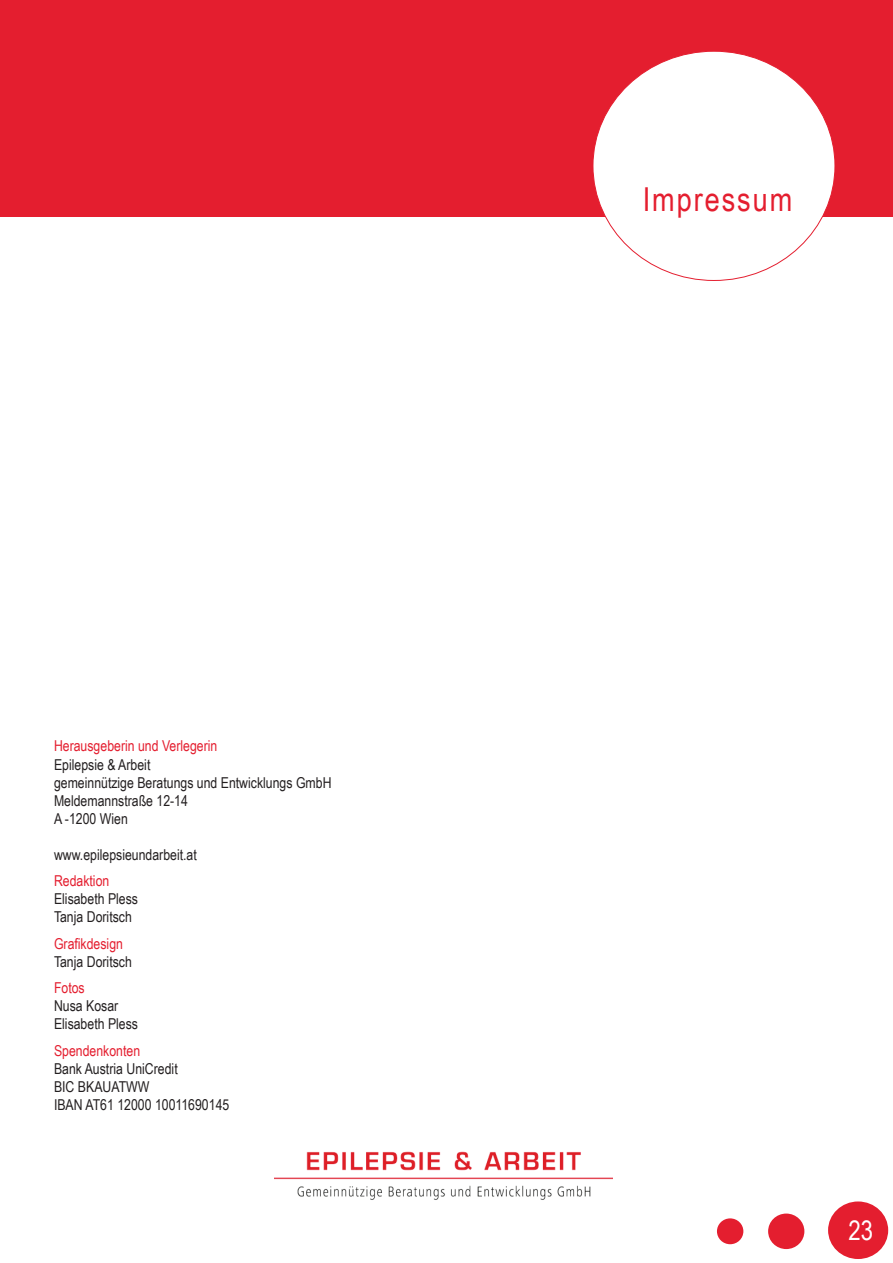
<style>
.page{position:relative;width:893px;height:1263px;background:#fff}
.page>*{position:absolute;margin:0;border:0;box-sizing:border-box;transform-origin:0 0}
.t1{font:33px "Arial Narrow";letter-spacing:.06em;color:#e41e2f}
.t2{font:27px "Arial Narrow";color:#fff}
.t3{font:15px/18px "Arial Narrow";color:#231f20}
.t4{font:15px "Arial Narrow";color:#e41e2f}
</style>
<div class="page">
<div style="left:768px;top:1213px;width:36px;height:36px;background:#e41e2f;border-radius:50%"></div>
<div style="left:828px;top:1201px;width:60px;height:58px;background:#e41e2f;border-radius:50%"></div>
<div style="left:717px;top:1218px;width:26px;height:26px;background:#e41e2f;border-radius:50%"></div>
<div style="left:0;top:0;width:893px;height:216px;background:#e41e2f"></div>
<div style="left:593px;top:51px;width:242px;height:229px;background:#fff;border-radius:50%"></div>
<img style="left:275px;top:1151px;width:337px;height:49px">
<p class="t4" style="left:54px;top:735px;width:165px">Herausgeberin und Verlegerin</p>
<p class="t3" style="left:54px;top:755px;width:279px">Epilepsie &amp; Arbeit<br>gemeinnützige Beratungs und Entwicklungs GmbH<br>Meldemannstraße 12-14<br>A -1200 Wien</p>
<p class="t3" style="left:54px;top:845px;width:144px">www.epilepsieundarbeit.at</p>
<p class="t4" style="left:54px;top:870px;width:57px">Redaktion</p>
<p class="t3" style="left:54px;top:889px;width:86px">Elisabeth Pless<br>Tanja Doritsch</p>
<p class="t4" style="left:54px;top:932px;width:71px">Grafikdesign</p>
<p class="t3" style="left:54px;top:952px;width:79px">Tanja Doritsch</p>
<p class="t4" style="left:54px;top:977px;width:32px">Fotos</p>
<p class="t3" style="left:54px;top:996px;width:86px">Nusa Kosar<br>Elisabeth Pless</p>
<p class="t4" style="left:54px;top:1039px;width:88px">Spendenkonten</p>
<p class="t3" style="left:54px;top:1059px;width:177px">Bank Austria UniCredit<br>BIC BKAUATWW<br>IBAN AT61 12000 10011690145</p>
<h1 class="t1" style="left:643px;top:175px;width:151px">Impressum</h1>
<h2 class="t2" style="left:848px;top:1211px;width:26px">23</h2>
</div>
